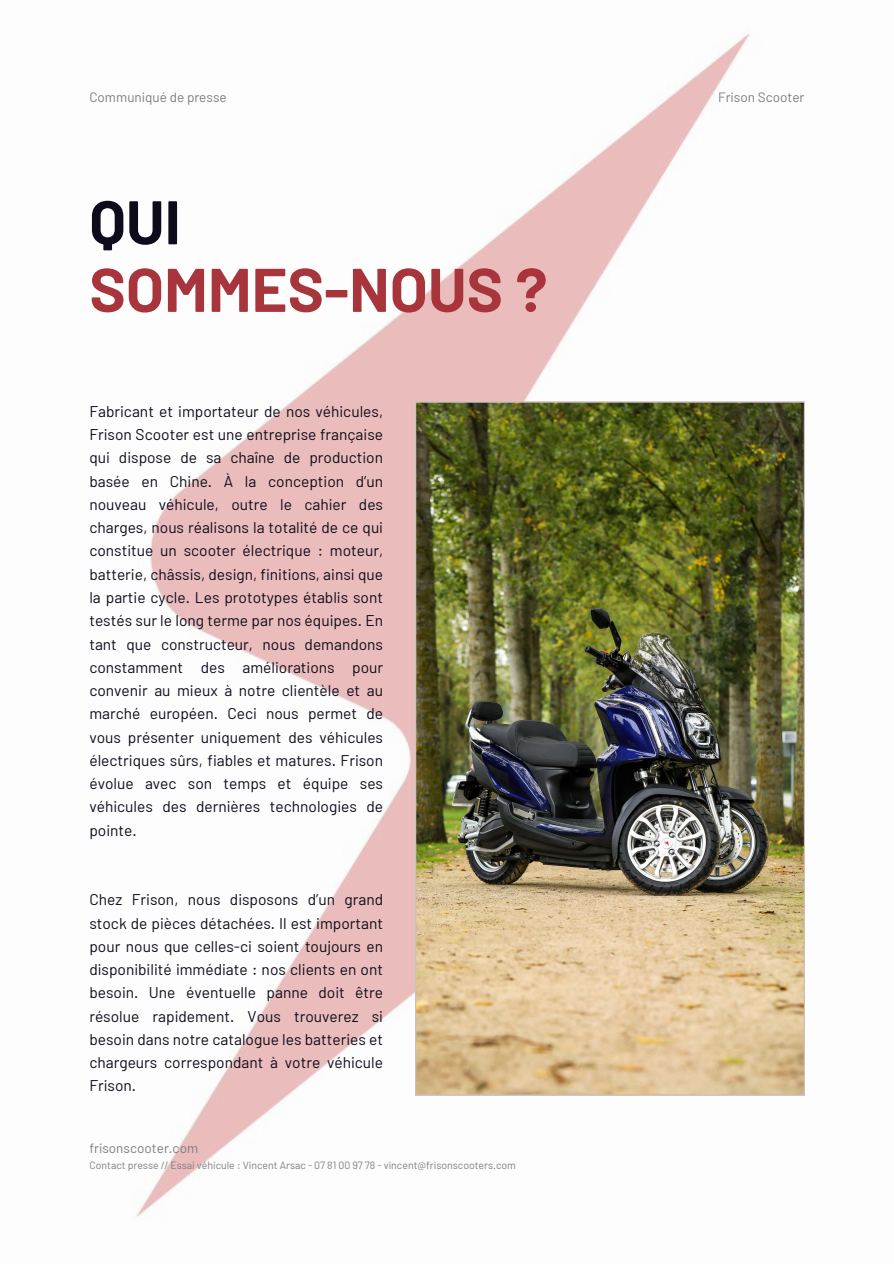
<style>
.page{position:relative;width:894px;height:1264px;background:#fff}
.page>*{position:absolute;margin:0;border:0;box-sizing:border-box;transform-origin:0 0}
.t1{font:700 61.5px "Barlow";color:#a8343c}
.t2{font:700 61.5px "Barlow";color:#0e0b1b}
.t3{font:15.5px/23.2px "Barlow";color:#0e0b1b;text-align:justify}
.t4{font:13.5px "Barlow";color:#7d7d7d}
.t5{font:10.5px "Barlow";color:#7d7d7d}
</style>
<div class="page">
<img style="left:133px;top:33px;width:672px;height:1184px">
<img style="left:415px;top:402px;width:389px;height:693px">
<p class="t4" style="left:89px;top:88px;width:139px">Communiqué de presse</p>
<p class="t4" style="left:717px;top:88px;width:88px">Frison Scooter</p>
<h1 class="t2" style="left:89px;top:183px;width:93px">QUI</h1>
<h1 class="t1" style="left:89px;top:250px;width:459px">SOMMES-NOUS ?</h1>
<p class="t3" style="left:89px;top:399px;width:295px">Fabricant et importateur de nos véhicules, Frison Scooter est une entreprise française qui dispose de sa chaîne de production basée en Chine. À la conception d’un nouveau véhicule, outre le cahier des charges, nous réalisons la totalité de ce qui constitue un scooter électrique : moteur, batterie, châssis, design, finitions, ainsi que la partie cycle. Les prototypes établis sont testés sur le long terme par nos équipes. En tant que constructeur, nous demandons constamment des améliorations pour convenir au mieux à notre clientèle et au marché européen. Ceci nous permet de vous présenter uniquement des véhicules électriques sûrs, fiables et matures. Frison évolue avec son temps et équipe ses véhicules des dernières technologies de pointe.</p>
<p class="t3" style="left:89px;top:887px;width:295px">Chez Frison, nous disposons d’un grand stock de pièces détachées. Il est important pour nous que celles-ci soient toujours en disponibilité immédiate : nos clients en ont besoin. Une éventuelle panne doit être résolue rapidement. Vous trouverez si besoin dans notre catalogue les batteries et chargeurs correspondant à votre véhicule Frison.</p>
<p class="t4" style="left:89px;top:1139px;width:110px">frisonscooter.com</p>
<p class="t5" style="left:89px;top:1158px;width:428px">Contact presse // Essai véhicule : Vincent Arsac - 07 81 00 97 78 - vincent@frisonscooters.com</p>
</div>
